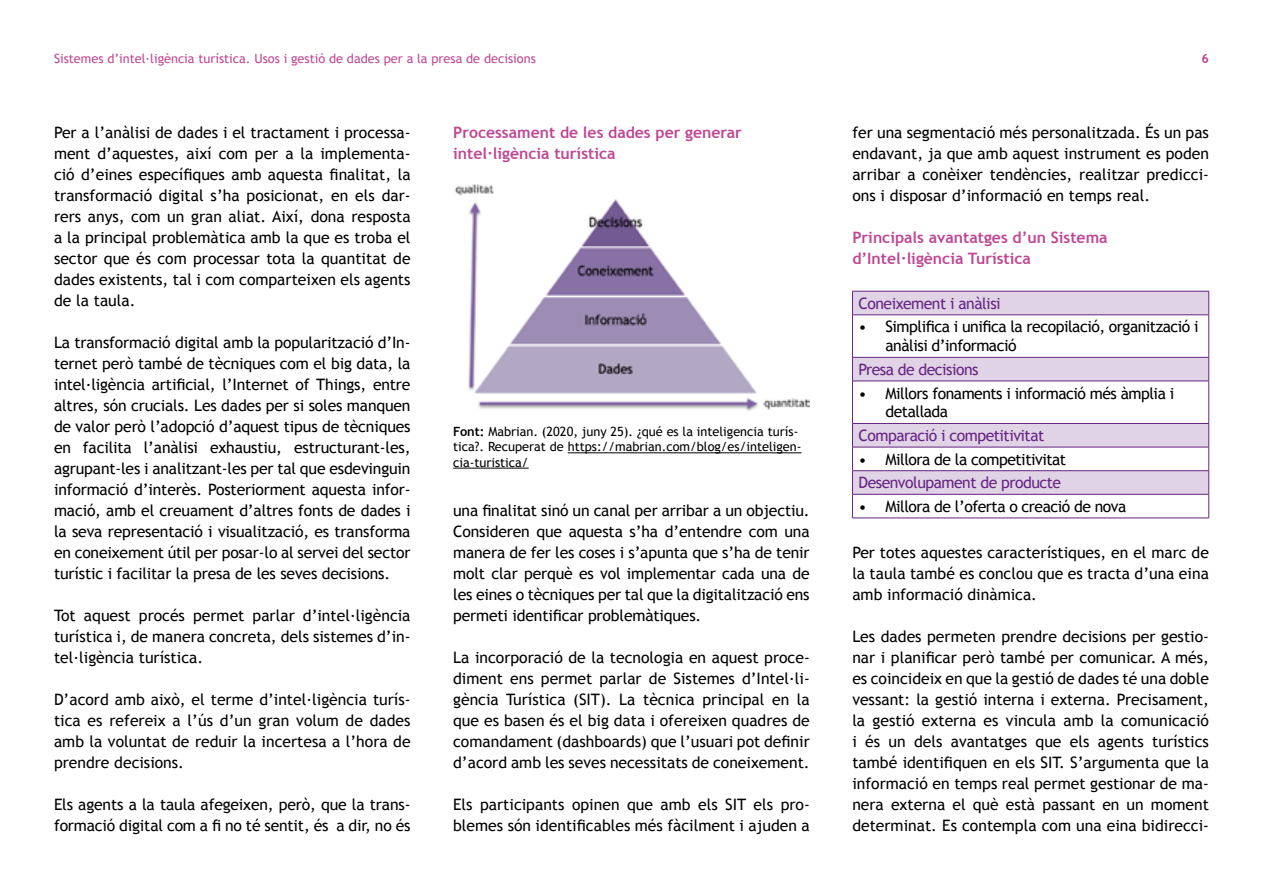
<style>
.page{position:relative;width:1263px;height:893px;background:#fff}
.page>*{position:absolute;margin:0;border:0;box-sizing:border-box;transform-origin:0 0}
.t1{font:15.75px/21px "Trebuchet MS";color:#000;text-align:justify}
.t2{font:15.75px/18.9px "Trebuchet MS";letter-spacing:-.03em;color:#000}
.t3{font:700 15.75px/21px "Trebuchet MS";color:#bf4793}
.t4{font:15.75px "Trebuchet MS";letter-spacing:-.03em;color:#662483}
.t5{font:12.75px/15.3px "Trebuchet MS";color:#000}
.t6{font:12.75px "Trebuchet MS";color:#bf4793}
.t7{font:700 12.75px "Trebuchet MS";color:#bf4793}
.s1{font-weight:700}
</style>
<div class="page">
<div style="left:853px;top:292px;width:355px;height:23px;background:#e0d3e6"></div>
<svg style="left:853px;top:356px;width:355px;height:162px"></svg>
<hr style="left:852px;top:291px;width:357px;height:1px;background:#662483">
<svg style="left:852px;top:291px;width:1px;height:24px"></svg>
<svg style="left:1208px;top:291px;width:1px;height:24px"></svg>
<hr style="left:852px;top:315px;width:357px;height:1px;background:#662483">
<hr style="left:852px;top:315px;width:1px;height:42px;background:#662483">
<hr style="left:1208px;top:315px;width:1px;height:42px;background:#662483">
<hr style="left:852px;top:357px;width:357px;height:1px;background:#662483">
<svg style="left:852px;top:358px;width:1px;height:23px"></svg>
<svg style="left:1208px;top:358px;width:1px;height:23px"></svg>
<hr style="left:852px;top:381px;width:357px;height:1px;background:#662483">
<hr style="left:852px;top:381px;width:1px;height:42px;background:#662483">
<hr style="left:1208px;top:381px;width:1px;height:42px;background:#662483">
<hr style="left:852px;top:423px;width:357px;height:1px;background:#662483">
<hr style="left:852px;top:447px;width:357px;height:1px;background:#662483">
<hr style="left:852px;top:470px;width:357px;height:1px;background:#662483">
<hr style="left:852px;top:494px;width:357px;height:1px;background:#662483">
<svg style="left:852px;top:424px;width:1px;height:94px"></svg>
<svg style="left:1208px;top:424px;width:1px;height:94px"></svg>
<hr style="left:852px;top:518px;width:357px;height:1px;background:#662483">
<img style="left:454px;top:184px;width:356px;height:226px">
<hr style="left:568px;top:452px;width:233px;height:1px;background:#000">
<hr style="left:453px;top:468px;width:76px;height:1px;background:#000">
<p class="t6" style="left:54px;top:51px;width:483px">Sistemes d’intel·ligència turística. Usos i gestió de dades per a la presa de decisions</p>
<p class="t7" style="left:1201px;top:51px;width:9px">6</p>
<p class="t1" style="left:54px;top:122px;width:358px">Per a l’anàlisi de dades i el tractament i processa&shy;ment d’aquestes, així com per a la implementa&shy;ció d’eines específiques amb aquesta finalitat, la transformació digital s’ha posicionat, en els dar&shy;rers anys, com un gran aliat. Així, dona resposta a la principal problemàtica amb la que es troba el sector que és com processar tota la quantitat de dades existents, tal i com comparteixen els agents de la taula.</p>
<p class="t1" style="left:54px;top:332px;width:358px">La transformació digital amb la popularització d’In&shy;ternet però també de tècniques com el big data, la intel·ligència artificial, l’Internet of Things, entre altres, són crucials. Les dades per si soles manquen de valor però l’adopció d’aquest tipus de tècniques en facilita l’anàlisi exhaustiu, estructurant-les, agrupant-les i analitzant-les per tal que esdevinguin informació d’interès. Posteriorment aquesta infor&shy;mació, amb el creuament d’altres fonts de dades i la seva representació i visualització, es transforma en coneixement útil per posar-lo al servei del sector turístic i facilitar la presa de les seves decisions.</p>
<p class="t1" style="left:54px;top:605px;width:358px">Tot aquest procés permet parlar d’intel·ligència turística i, de manera concreta, dels sistemes d’in&shy;tel·ligència turística.</p>
<p class="t1" style="left:54px;top:689px;width:358px">D’acord amb això, el terme d’intel·ligència turís&shy;tica es refereix a l’ús d’un gran volum de dades amb la voluntat de reduir la incertesa a l’hora de prendre decisions.</p>
<p class="t1" style="left:54px;top:794px;width:358px">Els agents a la taula afegeixen, però, que la trans&shy;formació digital com a fi no té sentit, és a dir, no és</p>
<p class="t3" style="left:453px;top:122px;width:290px">Processament de les dades per generar intel·ligència turística</p>
<p class="t5" style="left:453px;top:424px;width:350px"><span class="s1">Font:</span> Mabrian. (2020, juny 25). ¿qué es la inteligencia turís&shy;tica?. Recuperat de https://mabrian.com/blog/es/inteligen&shy;cia-turistica/</p>
<p class="t1" style="left:453px;top:500px;width:358px">una finalitat sinó un canal per arribar a un objectiu.<br>Consideren que aquesta s’ha d’entendre com una manera de fer les coses i s’apunta que s’ha de tenir molt clar perquè es vol implementar cada una de les eines o tècniques per tal que la digitalització ens permeti identificar problemàtiques.</p>
<p class="t1" style="left:453px;top:647px;width:358px">La incorporació de la tecnologia en aquest proce&shy;diment ens permet parlar de Sistemes d’Intel·li&shy;gència Turística (SIT). La tècnica principal en la que es basen és el big data i ofereixen quadres de comandament (dashboards) que l’usuari pot definir d’acord amb les seves necessitats de coneixement.</p>
<p class="t1" style="left:453px;top:794px;width:358px">Els participants opinen que amb els SIT els pro&shy;blemes són identificables més fàcilment i ajuden a</p>
<p class="t1" style="left:852px;top:122px;width:358px">fer una segmentació més personalitzada. És un pas endavant, ja que amb aquest instrument es poden arribar a conèixer tendències, realitzar predicci&shy;ons i disposar d’informació en temps real.</p>
<p class="t3" style="left:852px;top:227px;width:257px">Principals avantatges d’un Sistema d’Intel·ligència Turística</p>
<p class="t4" style="left:858px;top:294px;width:144px">Coneixement i anàlisi</p>
<p class="t2" style="left:885px;top:318px;width:315px;text-indent:-27px">• Simplifica i unifica la recopilació, organització i anàlisi d’informació</p>
<p class="t4" style="left:858px;top:360px;width:122px">Presa de decisions</p>
<p class="t2" style="left:885px;top:384px;width:290px;text-indent:-27px">• Millors fonaments i informació més àmplia i detallada</p>
<p class="t4" style="left:858px;top:426px;width:187px">Comparació i competitivitat</p>
<p class="t2" style="left:858px;top:450px;width:209px">• Millora de la competitivitat</p>
<p class="t4" style="left:858px;top:473px;width:204px">Desenvolupament de producte</p>
<p class="t2" style="left:858px;top:497px;width:269px">• Millora de l’oferta o creació de nova</p>
<p class="t1" style="left:852px;top:542px;width:358px">Per totes aquestes característiques, en el marc de la taula també es conclou que es tracta d’una eina amb informació dinàmica.</p>
<p class="t1" style="left:852px;top:626px;width:358px">Les dades permeten prendre decisions per gestio&shy;nar i planificar però també per comunicar. A més, es coincideix en que la gestió de dades té una doble vessant: la gestió interna i externa. Precisament, la gestió externa es vincula amb la comunicació i és un dels avantatges que els agents turístics també identifiquen en els SIT. S’argumenta que la informació en temps real permet gestionar de ma&shy;nera externa el què està passant en un moment determinat. Es contempla com una eina bidirecci-</p>
</div>
